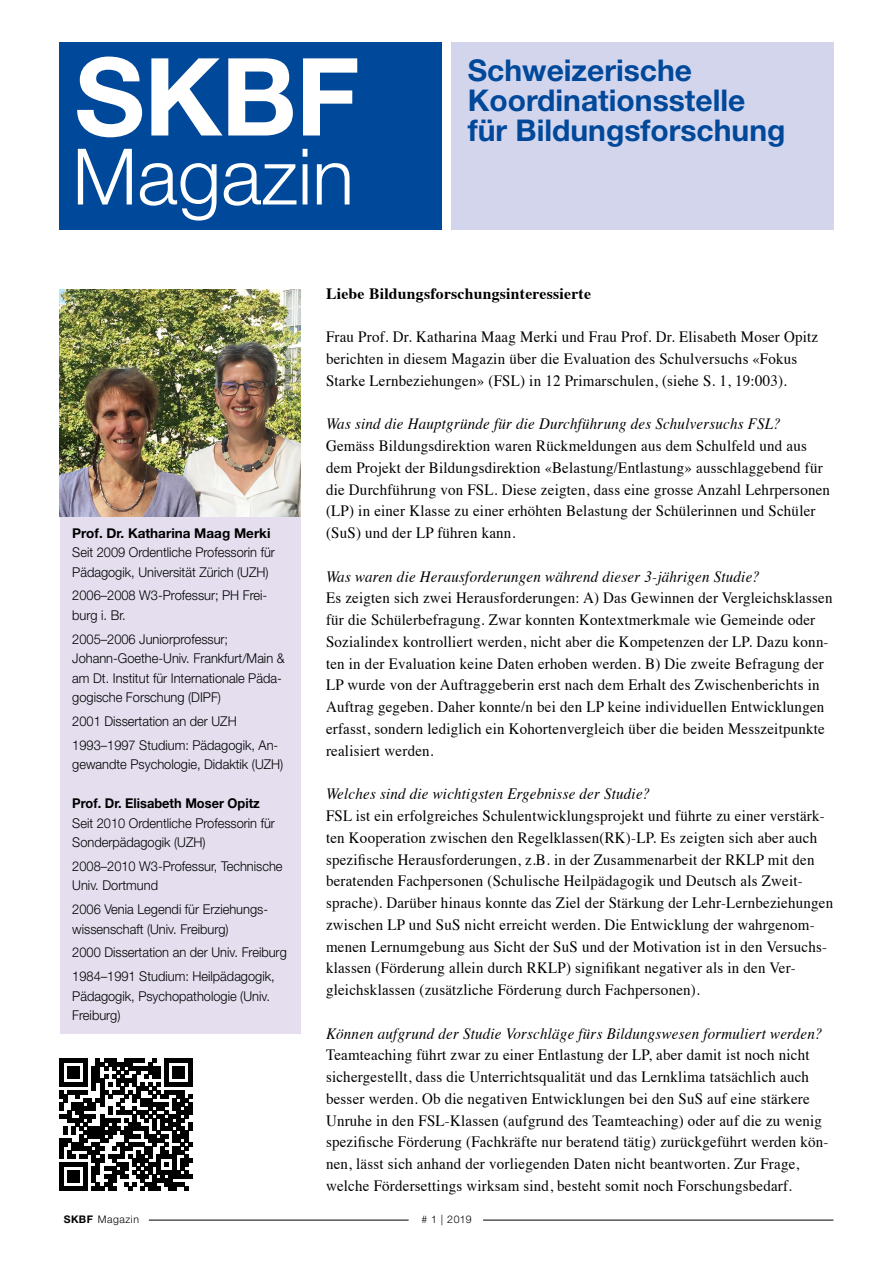
<style>
.page{position:relative;width:893px;height:1263px;background:#fff}
.page>*{position:absolute;margin:0;border:0;box-sizing:border-box;transform-origin:0 0}
.t1{font:700 108px "Helvetica Neue LT";color:#fff}
.t2{font:300 78px "Helvetica Neue LT";color:#fff}
.t3{font:700 30px/30px "Helvetica Neue LT";color:#00489a}
.t4{font:15.75px/21.8px "Times";letter-spacing:.015em;color:#000;scale:.95 1}
.t5{font:italic 15.75px "Times";letter-spacing:.015em;color:#000;scale:.95 1}
.t6{font:700 15.75px "Times";letter-spacing:.015em;color:#000}
.t7{font:300 13.5px/19.5px "Helvetica Neue LT";color:#000;scale:.95 1}
.t8{font:700 13.5px "Helvetica Neue LT";color:#000;scale:.95 1}
.t9{font:700 13.5px "Helvetica Neue LT";color:#000}
.t10{font:300 10.5px "Helvetica Neue LT";letter-spacing:.05em;color:#000}
.s1{font-size:15px}
.s2{font-weight:700}
</style>
<div class="page">
<div style="left:451px;top:43px;width:382px;height:187px;background:#d3d5ed"></div>
<div style="left:60px;top:43px;width:382px;height:187px;background:#00489a"></div>
<svg style="left:60px;top:1058px;width:132px;height:133px"></svg>
<hr style="left:149px;top:1220px;width:260px;height:1px;background:#000">
<hr style="left:483px;top:1220px;width:350px;height:1px;background:#000">
<div style="left:60px;top:516px;width:240px;height:518px;background:#e4deef"></div>
<img style="left:60px;top:289px;width:240px;height:227px">
<h1 class="t1" style="left:75px;top:30px;width:287px">SKBF</h1>
<h2 class="t2" style="left:72px;top:129px;width:283px">Magazin</h2>
<h3 class="t3" style="left:468px;top:55px;width:279px">Schweizerische<br>Koordinationsstelle</h3>
<h3 class="t3" style="left:468px;top:115px;width:319px">für Bildungsforschung</h3>
<p class="t9" style="left:72px;top:524px;width:200px">Prof. Dr. Katharina Maag Merki</p>
<p class="t7" style="left:72px;top:542px;width:215px">Seit 2009 Ordentliche Professorin für<br>Pädagogik, Universität Zürich (UZH)</p>
<p class="t7" style="left:72px;top:586px;width:207px">2006–2008 W3-Professur; PH Frei&shy;burg i. Br.</p>
<p class="t7" style="left:72px;top:629px;width:225px">2005–2006 Juniorprofessur; Johann-Goethe-Univ. Frankfurt/Main &amp; am Dt. Institut für Internationale Päda&shy;gogische Forschung (DIPF)</p>
<p class="t7" style="left:72px;top:709px;width:218px;line-height:23.7px">2001 Dissertation an der UZH<br>1993–1997 Studium: Pädagogik, An-</p>
<p class="t7" style="left:72px;top:754px;width:224px">gewandte Psychologie, Didaktik (UZH)</p>
<p class="t8" style="left:72px;top:795px;width:199px">Prof. Dr. Elisabeth Moser Opitz</p>
<p class="t7" style="left:72px;top:813px;width:215px">Seit 2010 Ordentliche Professorin für<br>Sonderpädagogik (UZH)</p>
<p class="t7" style="left:72px;top:856px;width:223px">2008–2010 W3-Professur, Technische<br>Univ. Dortmund</p>
<p class="t7" style="left:72px;top:899px;width:206px">2006 Venia Legendi für Erziehungs&shy;wissenschaft (Univ. Freiburg)</p>
<p class="t7" style="left:72px;top:940px;width:227px;line-height:23.7px">2000 Dissertation an der Univ. Freiburg<br>1984–1991 Studium: Heilpädagogik,</p>
<p class="t7" style="left:72px;top:986px;width:210px">Pädagogik, Psychopathologie (Univ.<br>Freiburg)</p>
<p class="t6" style="left:326px;top:279px;width:267px">Liebe Bildungsforschungsinteressierte</p>
<p class="t4" style="left:326px;top:325px;width:520px">Frau Prof. Dr. Katharina Maag Merki und Frau Prof. Dr. Elisabeth Moser Opitz berichten in diesem Magazin über die Evaluation des Schulversuchs <span class="s1">«</span>Fokus<br>Starke Lernbeziehungen» (FSL) in 12 Primarschulen, (siehe S. 1, 19:003).</p>
<p class="t5" style="left:326px;top:410px;width:480px">Was sind die Hauptgründe für die Durchführung des Schulversuchs FSL?</p>
<p class="t4" style="left:326px;top:434px;width:532px">Gemäss Bildungsdirektion waren Rückmeldungen aus dem Schulfeld und aus dem Projekt der Bildungsdirektion <span class="s1">«</span>Belastung/Entlastung» ausschlaggebend für die Durchführung von FSL. Diese zeigten, dass eine grosse Anzahl Lehrpersonen (LP) in einer Klasse zu einer erhöhten Belastung der Schülerinnen und Schüler (SuS) und der LP führen kann.</p>
<p class="t5" style="left:326px;top:563px;width:458px">Was waren die Herausforderungen während dieser 3-jährigen Studie?</p>
<p class="t4" style="left:326px;top:586px;width:535px">Es zeigten sich zwei Herausforderungen: A) Das Gewinnen der Vergleichsklassen für die Schülerbefragung. Zwar konnten Kontextmerkmale wie Gemeinde oder Sozialindex kontrolliert werden, nicht aber die Kompetenzen der LP. Dazu konn&shy;ten in der Evaluation keine Daten erhoben werden. B) Die zweite Befragung der LP wurde von der Auftraggeberin erst nach dem Erhalt des Zwischenberichts in Auftrag gegeben. Daher konnte/n bei den LP keine individuellen Entwicklungen erfasst, sondern lediglich ein Kohortenvergleich über die beiden Messzeitpunkte realisiert werden.</p>
<p class="t5" style="left:326px;top:780px;width:343px">Welches sind die wichtigsten Ergebnisse der Studie?</p>
<p class="t4" style="left:326px;top:803px;width:535px">FSL ist ein erfolgreiches Schulentwicklungsprojekt und führte zu einer verstärk&shy;ten Kooperation zwischen den Regelklassen(RK)-LP. Es zeigten sich aber auch spezifische Herausforderungen, z.B. in der Zusammenarbeit der RKLP mit den beratenden Fachpersonen (Schulische Heilpädagogik und Deutsch als Zweit&shy;sprache). Darüber hinaus konnte das Ziel der Stärkung der Lehr-Lernbeziehungen zwischen LP und SuS nicht erreicht werden. Die Entwicklung der wahrgenom&shy;menen Lernumgebung aus Sicht der SuS und der Motivation ist in den Versuchs&shy;klassen (Förderung allein durch RKLP) signifikant negativer als in den Ver&shy;gleichsklassen (zusätzliche Förderung durch Fachpersonen).</p>
<p class="t5" style="left:326px;top:1019px;width:524px">Können aufgrund der Studie Vorschläge fürs Bildungswesen formuliert werden?</p>
<p class="t4" style="left:326px;top:1043px;width:530px">Teamteaching führt zwar zu einer Entlastung der LP, aber damit ist noch nicht sichergestellt, dass die Unterrichtsqualität und das Lernklima tatsächlich auch besser werden. Ob die negativen Entwicklungen bei den SuS auf eine stärkere Unruhe in den FSL-Klassen (aufgrund des Teamteaching) oder auf die zu wenig spezifische Förderung (Fachkräfte nur beratend tätig) zurückgeführt werden kön&shy;nen, lässt sich anhand der vorliegenden Daten nicht beantworten. Zur Frage, welche Fördersettings wirksam sind, besteht somit noch Forschungsbedarf.</p>
<p class="t10" style="left:64px;top:1213px;width:77px"><span class="s2">SKBF</span> Magazin</p>
<p class="t10" style="left:421px;top:1213px;width:52px"># 1 | 2019</p>
</div>
